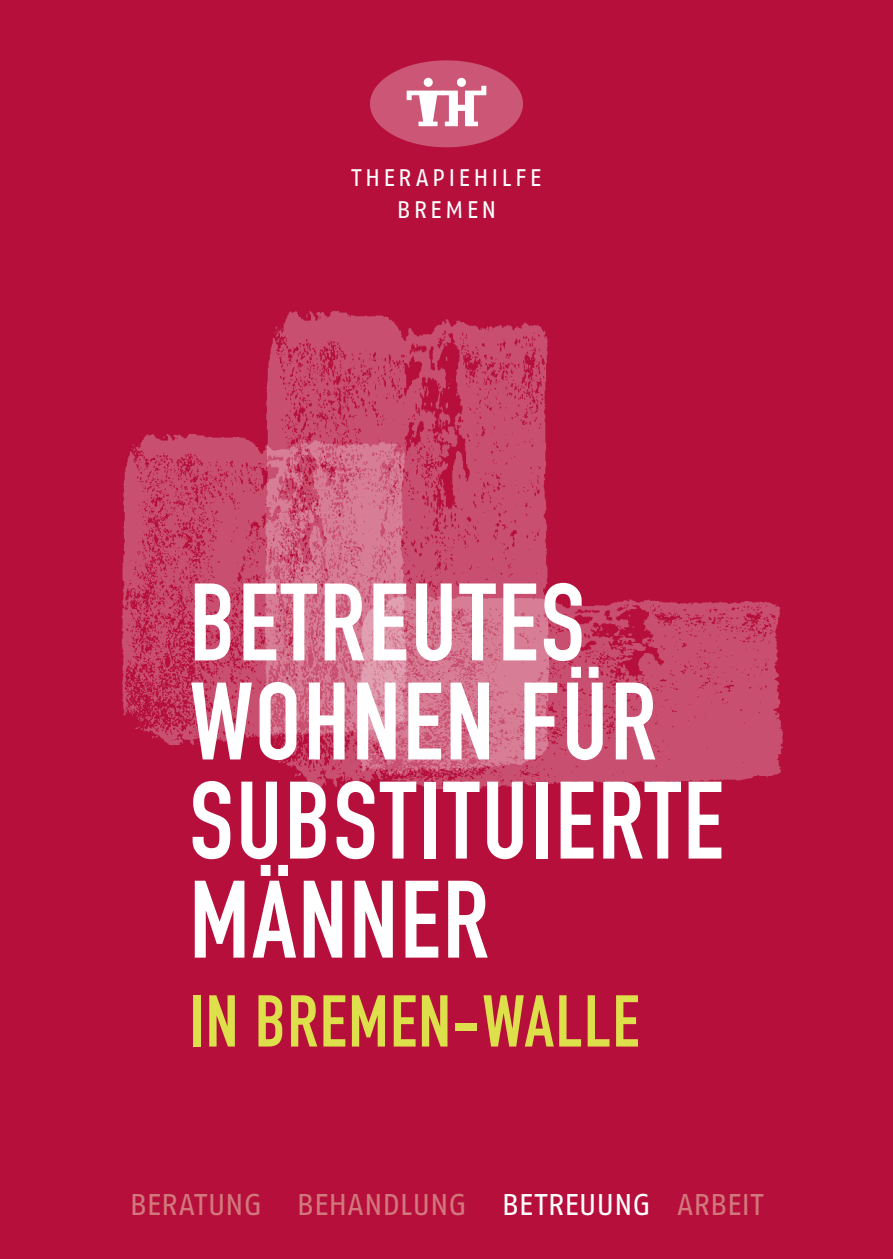
<style>
.page{position:relative;width:893px;height:1259px;background:#b60f3c}
.page>*{position:absolute;margin:0;border:0;box-sizing:border-box;transform-origin:0 0}
.t1{font:700 108px/99px "DIN Condensed";letter-spacing:.025em;color:#fff}
.t2{font:700 72px "DIN Condensed";letter-spacing:.025em;color:#dddf4b}
.t3{font:30px "Fago No";color:#d2787c}
.t4{font:24px/31.5px "Fago No";letter-spacing:.14em;color:#fff;text-align:center}
.s1{color:#fff}
</style>
<div class="page">
<img style="left:266px;top:310px;width:282px;height:478px">
<img style="left:122px;top:422px;width:302px;height:335px">
<img style="left:337px;top:588px;width:446px;height:202px">
<div style="left:370px;top:60px;width:153px;height:87px;background:#cb5676;border-radius:50%"></div>
<div style="left:457px;top:78px;width:9px;height:9px;background:#fff;border-radius:50%"></div>
<div style="left:424px;top:78px;width:9px;height:9px;background:#fff;border-radius:50%"></div>
<svg style="left:407px;top:86px;width:79px;height:40px"></svg>
<p class="t4" style="left:351px;top:162px;width:191px">THERAPIEHILFE<br>BREMEN</p>
<p class="t1" style="left:190px;top:574px;width:535px">BETREUTES<br>WOHNEN FÜR<br>SUBSTITUIERTE<br>MÄNNER</p>
<p class="t2" style="left:190px;top:979px;width:451px">IN BREMEN-WALLE</p>
<p class="t3" style="left:130px;top:1187px;width:635px">BERATUNG BEHANDLUNG <span class="s1">BETREUUNG</span> ARBEIT</p>
</div>
